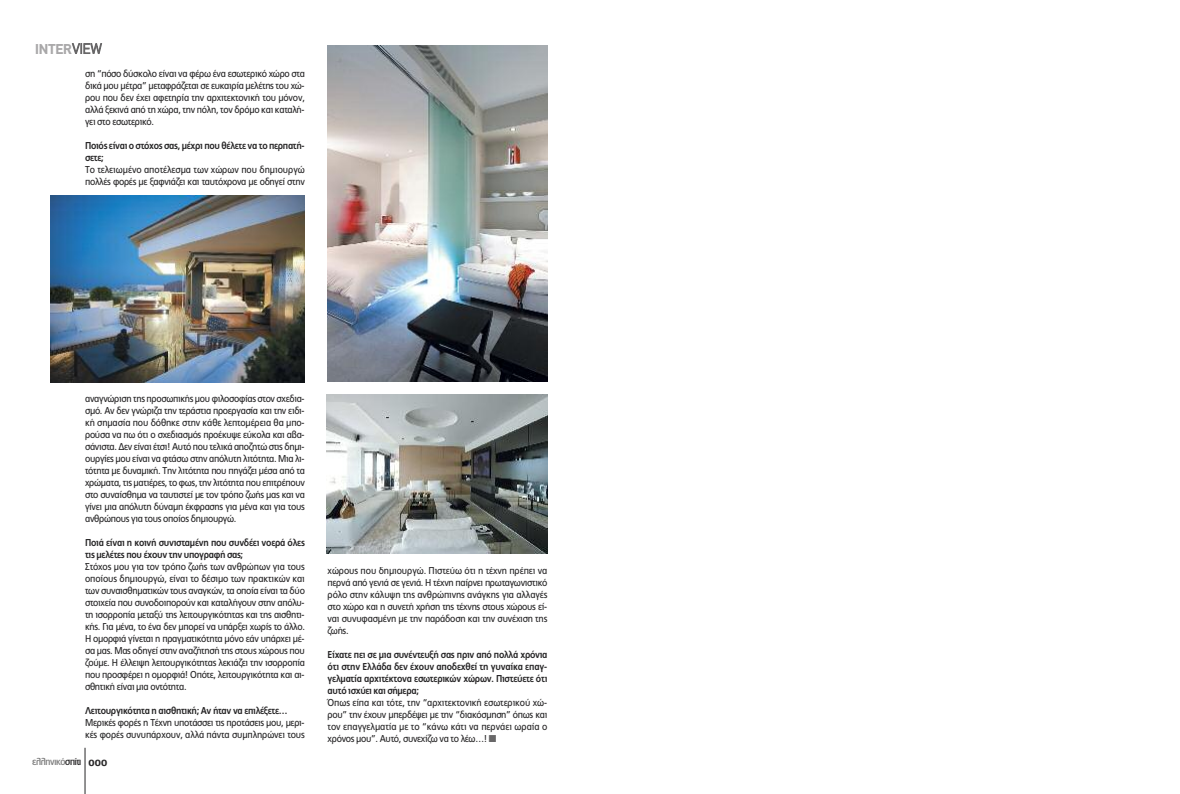
<style>
.page{position:relative;width:1180px;height:794px;background:#fff}
.page>*{position:absolute;margin:0;border:0;box-sizing:border-box;transform-origin:0 0}
.t1{font:700 14px "CF Din";color:#a9a8a9}
.t2{font:10px/12px "PF Index";letter-spacing:-.03em;color:#272627;text-align:justify}
.t3{font:700 10px/12px "PF Index";letter-spacing:-.03em;color:#272627}
.t4{font:500 9.5px "PF Lounge";letter-spacing:-.03em;color:#7d7d7d}
.s1{font-weight:300;color:#686768}
.s2{color:#272627}
.s3{color:#686768}
</style>
<div class="page">
<hr style="left:85px;top:747px;width:1px;height:47px;background:#272627">
<img style="left:51px;top:195px;width:254px;height:187px">
<img style="left:327px;top:46px;width:220px;height:335px">
<img style="left:326px;top:394px;width:221px;height:159px">
<h1 class="t1" style="left:35px;top:44px;width:68px">INTER<span class="s1">VIEW</span></h1>
<p class="t2" style="left:85px;top:68px;width:221px">ση “πόσο δύσκολο είναι να φέρω ένα εσωτερικό χώρο στα δικά μου μέτρα” μεταφράζεται σε ευκαιρία μελέτης του χώ&shy;ρου που δεν έχει αφετηρία την αρχιτεκτονική του μόνον, αλλά ξεκινά από τη χώρα, την πόλη, τον δρόμο και καταλή&shy;γει στο εσωτερικό.</p>
<p class="t3" style="left:85px;top:140px;width:221px">Ποιός είναι ο στόχος σας, μέχρι που θέλετε να το περπατή&shy;σετε;</p>
<p class="t2" style="left:85px;top:164px;width:221px">το τελειωμένο αποτέλεσμα των χώρων που δημιουργώ πολλές φορές με ξαφνιάζει και ταυτόχρονα με οδηγεί στην</p>
<p class="t2" style="left:85px;top:392px;width:221px">αναγνώριση της προσωπικής μου φιλοσοφίας στον σχεδια&shy;σμό. αν δεν γνώριζα την τεράστια προεργασία και την ειδι&shy;κή σημασία που δόθηκε στην κάθε λεπτομέρεια θα μπο&shy;ρούσα να πω ότι ο σχεδιασμός προέκυψε εύκολα και αβα&shy;σάνιστα. δεν είναι έτσι! αυτό που τελικά αποζητώ στις δημι&shy;ουργίες μου είναι να φτάσω στην απόλυτη λιτότητα. μια λι&shy;τότητα με δυναμική. την λιτότητα που πηγάζει μέσα από τα χρώματα, τις ματιέρες, το φως, την λιτότητα που επιτρέπουν στο συναίσθημα να ταυτιστεί με τον τρόπο ζωής μας και να γίνει μια απόλυτη δύναμη έκφρασης για μένα και για τους ανθρώπους για τους οποίος δημιουργώ.</p>
<p class="t3" style="left:85px;top:536px;width:221px">Ποιά είναι η κοινή συνισταμένη που συνδέει νοερά όλες τις μελέτες που έχουν την υπογραφή σας;</p>
<p class="t2" style="left:85px;top:560px;width:221px">Στόχος μου για τον τρόπο ζωής των ανθρώπων για τους οποίους δημιουργώ, είναι το δέσιμο των πρακτικών και των συναισθηματικών τους αναγκών, τα οποία είναι τα δύο στοιχεία που συνοδοιπορούν και καταλήγουν στην απόλυ&shy;τη ισορροπία μεταξύ της λειτουργικότητας και της αισθητι&shy;κής. για μένα, το ένα δεν μπορεί να υπάρξει χωρίς το άλλο. η ομορφιά γίνεται η πραγματικότητα μόνο εάν υπάρχει μέ&shy;σα μας. μας οδηγεί στην αναζήτησή της στους χώρους που ζούμε. η έλλειψη λειτουργικότητας λεκιάζει την ισορροπία που προσφέρει η ομορφιά! οπότε, λειτουργικότητα και αι&shy;σθητική είναι μια οντότητα.</p>
<p class="t3" style="left:85px;top:704px;width:204px">Λειτουργικότητα η αισθητική; Αν ήταν να επιλέξετε…</p>
<p class="t2" style="left:85px;top:716px;width:221px">μερικές φορές η τέχνη υποτάσσει τις προτάσεις μου, μερι&shy;κές φορές συνυπάρχουν, αλλά πάντα συμπληρώνει τους</p>
<p class="t4" style="left:32px;top:756px;width:77px">ελληνικό<span class="s2">σπίτι</span> <sub>000</sub></p>
<p class="t2" style="left:327px;top:564px;width:221px">χώρους που δημιουργώ. πιστεύω ότι η τέχνη πρέπει να περνά από γενιά σε γενιά. η τέχνη παίρνει πρωταγωνιστικό ρόλο στην κάλυψη της ανθρώπινης ανάγκης για αλλαγές στο χώρο και η συνετή χρήση της τέχνης στους χώρους εί&shy;ναι συνυφασμένη με την παράδοση και την συνέχιση της ζωής.</p>
<p class="t3" style="left:327px;top:648px;width:221px;text-align:justify">Είχατε πει σε μια συνέντευξή σας πριν από πολλά χρόνια ότι στην Ελλάδα δεν έχουν αποδεχθεί τη γυναίκα επαγ&shy;γελματία αρχιτέκτονα εσωτερικών χώρων. Πιστεύετε ότι αυτό ισχύει και σήμερα;</p>
<p class="t2" style="left:327px;top:696px;width:221px">Όπως είπα και τότε, την “αρχιτεκτονική εσωτερικού χώ&shy;ρου” την έχουν μπερδέψει με την “διακόσμηση” όπως και τον επαγγελματία με το “κάνω κάτι να περνάει ωραία ο χρόνος μου”. αυτό, συνεχίζω να το λέω…! <span class="s3">■</span></p>
</div>
